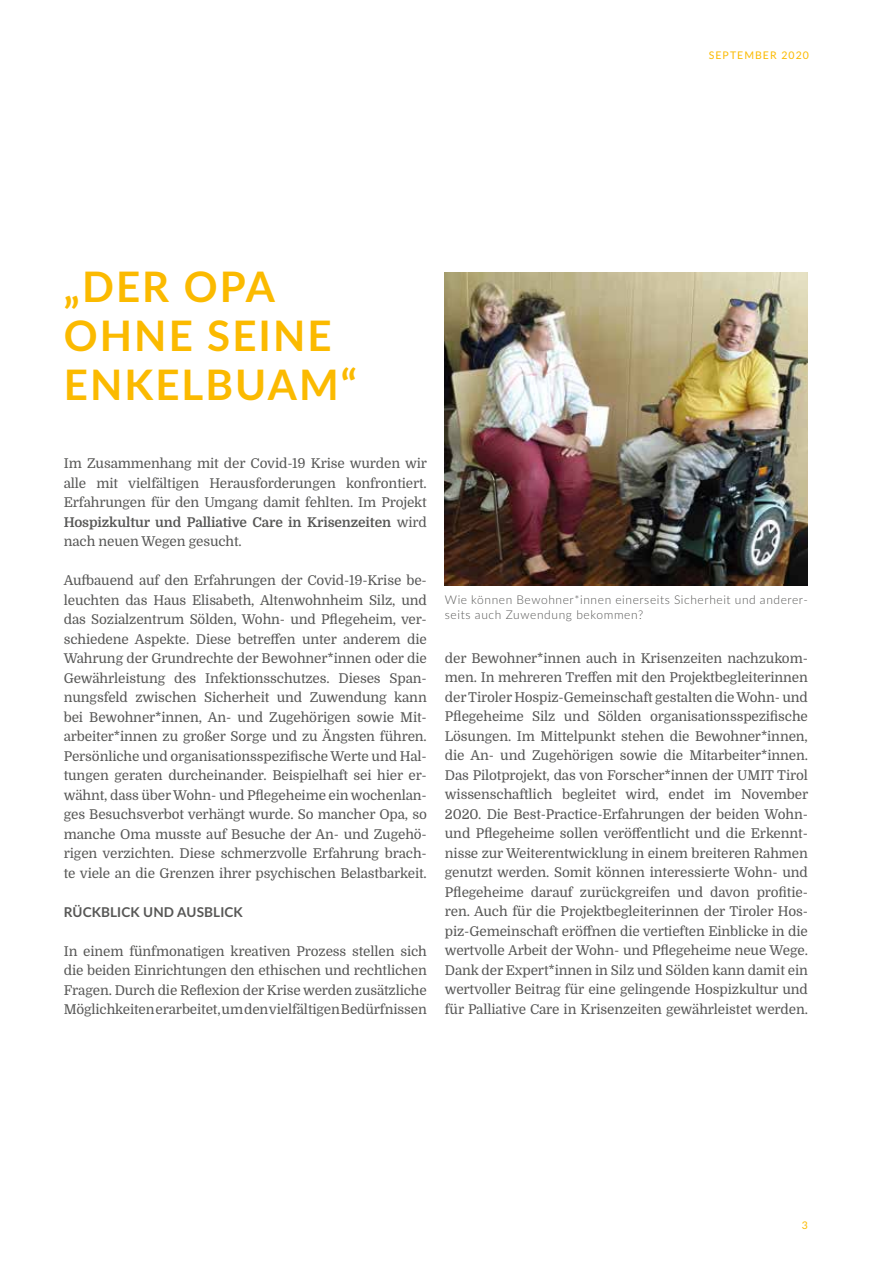
<style>
.page{position:relative;width:893px;height:1263px;background:#fff}
.page>*{position:absolute;margin:0;border:0;box-sizing:border-box;transform-origin:0 0}
.t1{font:700 42px/48.8px "Lato";letter-spacing:.05em;color:#fbba00}
.t2{font:13.5px/19.5px "Domine";letter-spacing:-.01em;color:#575756;text-align:justify}
.t3{font:700 13.5px "Lato";letter-spacing:.01em;color:#575756}
.t4{font:300 12px/15px "Lato";letter-spacing:.05em;color:#575756}
.t5{font:10.5px "Lato";letter-spacing:.1em;color:#fbba00}
.s1{font-weight:700}
</style>
<div class="page">
<img style="left:445px;top:272px;width:363px;height:313px">
<p class="t5" style="left:709px;top:47px;width:102px">SEPTEMBER 2020</p>
<h1 class="t1" style="left:64px;top:261px;width:295px">„DER OPA<br>OHNE SEINE<br>ENKELBUAM“</h1>
<p class="t2" style="left:64px;top:454px;width:365px">Im Zusammenhang mit der Covid-19 Krise wurden wir alle mit vielfältigen Herausforderungen konfrontiert.<br>Erfahrungen für den Umgang damit fehlten. Im Projekt <span class="s1">Hospizkultur und Palliative Care in Krisenzeiten</span> wird nach neuen Wegen gesucht.</p>
<p class="t2" style="left:64px;top:571px;width:365px">Aufbauend auf den Erfahrungen der Covid-19-Krise be&shy;leuchten das Haus Elisabeth, Altenwohnheim Silz, und das Sozialzentrum Sölden, Wohn- und Pflegeheim, ver&shy;schiedene Aspekte. Diese betreffen unter anderem die Wahrung der Grundrechte der Bewohner*innen oder die Gewährleistung des Infektionsschutzes. Dieses Span&shy;nungsfeld zwischen Sicherheit und Zuwendung kann bei Bewohner*innen, An- und Zugehörigen sowie Mit&shy;arbeiter*innen zu großer Sorge und zu Ängsten führen.<br>Persönliche und organisationsspezifische Werte und Hal&shy;tungen geraten durcheinander. Beispielhaft sei hier er&shy;wähnt, dass über Wohn- und Pflegeheime ein wochenlan&shy;ges Besuchsverbot verhängt wurde. So mancher Opa, so manche Oma musste auf Besuche der An- und Zugehö&shy;rigen verzichten. Diese schmerzvolle Erfahrung brach&shy;te viele an die Grenzen ihrer psychischen Belastbarkeit.</p>
<p class="t3" style="left:64px;top:902px;width:181px">RÜCKBLICK UND AUSBLICK</p>
<p class="t2" style="left:64px;top:941px;width:365px">In einem fünfmonatigen kreativen Prozess stellen sich die beiden Einrichtungen den ethischen und rechtlichen Fragen. Durch die Reflexion der Krise werden zusätzliche Möglichkeiten erarbeitet, um den vielfältigen Bedürfnissen</p>
<p class="t4" style="left:445px;top:592px;width:365px">Wie können Bewohner*innen einerseits Sicherheit und anderer&shy;seits auch Zuwendung bekommen?</p>
<p class="t2" style="left:445px;top:649px;width:365px">der Bewohner*innen auch in Krisenzeiten nachzukom&shy;men. In mehreren Treffen mit den Projektbegleiterinnen der Tiroler Hospiz-Gemeinschaft gestalten die Wohn- und Pflegeheime Silz und Sölden organisationsspezifische Lösungen. Im Mittelpunkt stehen die Bewohner*innen, die An- und Zugehörigen sowie die Mitarbeiter*innen.<br>Das Pilotprojekt, das von Forscher*innen der UMIT Tirol wissenschaftlich begleitet wird, endet im November 2020. Die Best-Practice-Erfahrungen der beiden Wohn&shy;und Pflegeheime sollen veröffentlicht und die Erkennt&shy;nisse zur Weiterentwicklung in einem breiteren Rahmen genutzt werden. Somit können interessierte Wohn- und Pflegeheime darauf zurückgreifen und davon profitie&shy;ren. Auch für die Projektbegleiterinnen der Tiroler Hos&shy;piz-Gemeinschaft eröffnen die vertieften Einblicke in die wertvolle Arbeit der Wohn- und Pflegeheime neue Wege.<br>Dank der Expert*innen in Silz und Sölden kann damit ein wertvoller Beitrag für eine gelingende Hospizkultur und für Palliative Care in Krisenzeiten gewährleistet werden.</p>
<p class="t5" style="left:802px;top:1217px;width:8px">3</p>
</div>
